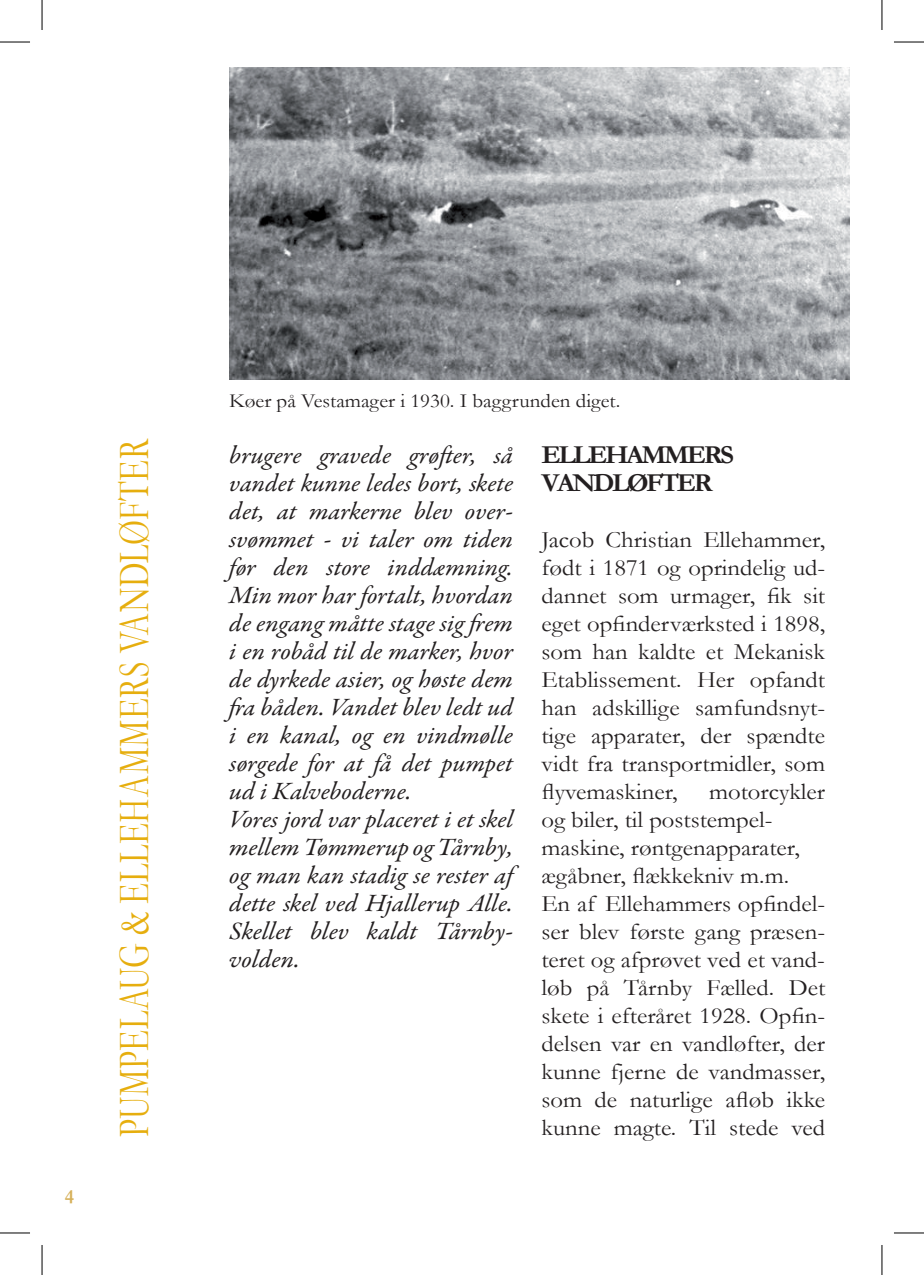
<style>
.page{position:relative;width:924px;height:1275px;background:#fff}
.page>*{position:absolute;margin:0;border:0;box-sizing:border-box;transform-origin:0 0}
.t1{font:44.8px "Garamond";letter-spacing:.015em;color:#e6ae0e;scale:.71 1}
.t2{font:700 26px/28px "Garamond";letter-spacing:-.09em;color:#231f20;scale:1.05 1}
.t3{font:italic 25px/28px "Garamond Premr Pro";letter-spacing:-.005em;color:#231f20;scale:1.05 1}
.t4{font:23.6px/28px "Garamond";color:#231f20;text-align:justify;scale:1.05 1}
.t5{font:20px "Garamond";color:#231f20;scale:1.05 1}
.t6{font:700 20px "Garamond";color:#d6b059}
</style>
<div class="page">
<img style="left:229px;top:68px;width:620px;height:311px">
<hr style="left:0;top:42px;width:30px;height:1px;background:#000">
<hr style="left:893px;top:42px;width:30px;height:1px;background:#000">
<hr style="left:0;top:1232px;width:30px;height:1px;background:#000">
<hr style="left:893px;top:1232px;width:30px;height:1px;background:#000">
<hr style="left:42px;top:0;width:1px;height:30px;background:#000">
<hr style="left:42px;top:1245px;width:1px;height:30px;background:#000">
<hr style="left:881px;top:0;width:1px;height:30px;background:#000">
<hr style="left:881px;top:1245px;width:1px;height:30px;background:#000">
<p class="t6" style="left:65px;top:1182px;width:11px">4</p>
<h1 class="t1" style="left:104px;top:1137px;width:985px;rotate:-90deg">pumpelaug &amp; ellehammers vandløfter</h1>
<p class="t5" style="left:229px;top:387px;width:374px">Køer på Vestamager i 1930. I baggrunden diget.</p>
<p class="t2" style="left:541px;top:441px;width:185px">ELLEHAMMERS<br>VANDLØFTER</p>
<p class="t3" style="left:229px;top:443px;width:272px">brugere gravede grøfter, så vandet kunne ledes bort, skete det, at markerne blev over&shy;svømmet - vi taler om tiden før den store inddæmning.<br>Min mor har fortalt, hvordan de engang måtte stage sig frem i en robåd til de marker, hvor de dyrkede asier, og høste dem fra båden. Vandet blev ledt ud i en kanal, og en vindmølle sørgede for at få det pumpet ud i Kalveboderne.<br>Vores jord var placeret i et skel mellem Tømmerup og Tårnby, og man kan stadig se rester af dette skel ved Hjallerup Alle.<br>Skellet blev kaldt Tårnby&shy;volden.</p>
<p class="t4" style="left:541px;top:525px;width:272px">Jacob Christian Ellehammer, født i 1871 og oprindelig ud&shy;dannet som urmager, fik sit eget opfinderværksted i 1898, som han kaldte et Mekanisk Etablissement. Her opfandt han adskillige samfundsnyt&shy;tige apparater, der spændte vidt fra transportmidler, som flyvemaskiner,</p>
<p class="t4" style="left:541px;top:777px;width:272px;text-align:left;text-indent:168px">motorcykler og biler, til poststempel&shy;maskine, røntgenapparater, ægåbner, flækkekniv m.m.<br>En af Ellehammers opfindel&shy;ser blev første gang præsen&shy;teret og afprøvet ved et vand&shy;løb på Tårnby Fælled. Det skete i efteråret 1928. Opfin&shy;delsen var en vandløfter, der kunne fjerne de vandmasser, som de naturlige afløb ikke kunne magte. Til stede ved</p>
</div>
